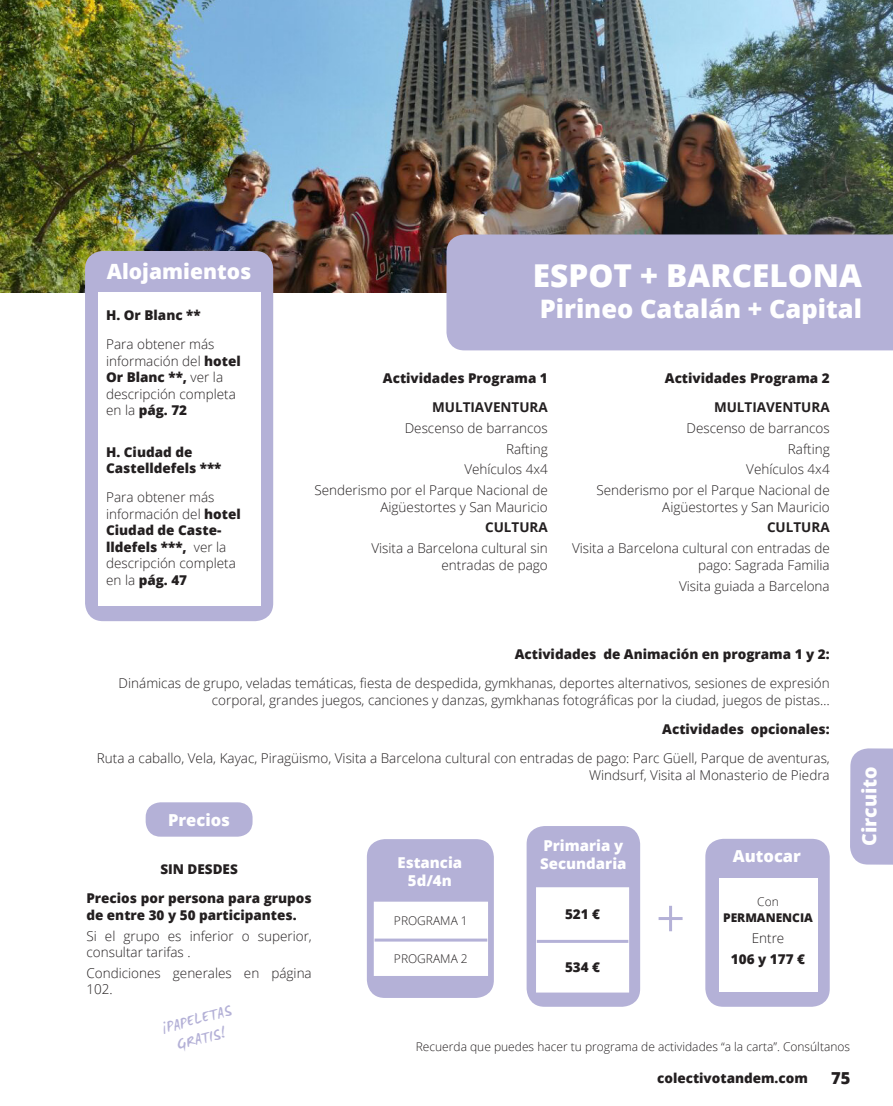
<style>
.page{position:relative;width:893px;height:1106px;background:#fff}
.page>*{position:absolute;margin:0;border:0;box-sizing:border-box;transform-origin:0 0}
.t1{font:800 31.5px "Open Sans";color:#fff}
.t2{font:800 25.5px "Open Sans";color:#fff}
.t3{font:800 21px "Open Sans";color:#fff}
.t4{font:800 19.5px "Open Sans";letter-spacing:-.005em;color:#fff}
.t5{font:16.5px "WC Mano Negra Bta";color:#b4b1d7}
.t6{font:800 16.5px "Open Sans";color:#fff}
.t7{font:800 16.5px "Open Sans";color:#231f20}
.t8{font:800 15px/18px "Open Sans";color:#fff}
.t9{font:300 13.5px/16.5px "Open Sans";color:#231f20;text-align:right}
.t10{font:800 13.5px/16.5px "Open Sans";color:#231f20}
.t11{font:700 13.5px "Open Sans";color:#231f20}
.t12{font:300 12px "Open Sans";color:#231f20}
.t13{font:800 12px "Open Sans";color:#231f20}
.s1{font-weight:800}
</style>
<div class="page">
<img style="left:0;top:0;width:893px;height:292px">
<div style="left:446px;top:234px;width:447px;height:116px;background:#b4b1d7"></div>
<div style="left:85px;top:251px;width:188px;height:370px;background:#b4b1d7;border-radius:18px"></div>
<div style="left:98px;top:292px;width:162px;height:313px;background:#fff"></div>
<div style="left:850px;top:748px;width:43px;height:116px;background:#b4b1d7"></div>
<hr style="left:669px;top:905px;width:3px;height:26px;background:#b4b1d7">
<hr style="left:659px;top:917px;width:24px;height:3px;background:#b4b1d7">
<div style="left:705px;top:838px;width:125px;height:168px;background:#b4b1d7;border-radius:18px"></div>
<div style="left:719px;top:878px;width:99px;height:113px;background:#fff"></div>
<div style="left:146px;top:802px;width:107px;height:34px;background:#b4b1d7;border-radius:15px"></div>
<div style="left:527px;top:826px;width:113px;height:180px;background:#b4b1d7;border-radius:18px"></div>
<div style="left:536px;top:887px;width:93px;height:105px;background:#fff"></div>
<hr style="left:537px;top:939px;width:91px;height:3px;background:#b4b1d7">
<div style="left:367px;top:839px;width:127px;height:159px;background:#b4b1d7;border-radius:18px"></div>
<div style="left:374px;top:901px;width:114px;height:75px;background:#fff"></div>
<hr style="left:375px;top:938px;width:112px;height:3px;background:#b4b1d7">
<p class="t3" style="left:107px;top:256px;width:146px">Alojamientos</p>
<p class="t10" style="left:106px;top:306px;width:96px">H. Or Blanc **</p>
<p class="t9" style="left:106px;top:335px;width:136px;text-align:left">Para obtener más información del <span class="s1">hotel<br>Or Blanc **,</span> ver la descripción completa en la <span class="s1">pág. 72</span></p>
<p class="t10" style="left:106px;top:443px;width:117px">H. Ciudad de<br>Castelldefels ***</p>
<p class="t9" style="left:106px;top:489px;width:136px;text-align:left">Para obtener más información del <span class="s1">hotel<br>Ciudad de Caste&shy;lldefels ***,</span> ver la descripción completa en la <span class="s1">pág. 47</span></p>
<p class="t1" style="left:533px;top:252px;width:331px">ESPOT + BARCELONA</p>
<p class="t2" style="left:540px;top:289px;width:324px">Pirineo Catalán + Capital</p>
<p class="t10" style="left:383px;top:369px;width:166px">Actividades Programa 1</p>
<p class="t11" style="left:432px;top:398px;width:117px">MULTIAVENTURA</p>
<p class="t9" style="left:405px;top:419px;width:145px">Descenso de barrancos</p>
<p class="t9" style="left:506px;top:440px;width:43px">Rafting</p>
<p class="t9" style="left:464px;top:461px;width:85px">Vehículos 4x4</p>
<p class="t9" style="left:314px;top:481px;width:235px">Senderismo por el Parque Nacional de<br>Aigüestortes y San Mauricio</p>
<p class="t11" style="left:485px;top:518px;width:64px">CULTURA</p>
<p class="t9" style="left:371px;top:539px;width:178px">Visita a Barcelona cultural sin entradas de pago</p>
<p class="t10" style="left:665px;top:369px;width:166px">Actividades Programa 2</p>
<p class="t11" style="left:714px;top:398px;width:117px">MULTIAVENTURA</p>
<p class="t9" style="left:687px;top:419px;width:145px">Descenso de barrancos</p>
<p class="t9" style="left:788px;top:440px;width:43px">Rafting</p>
<p class="t9" style="left:746px;top:461px;width:85px">Vehículos 4x4</p>
<p class="t9" style="left:596px;top:481px;width:235px">Senderismo por el Parque Nacional de<br>Aigüestortes y San Mauricio</p>
<p class="t11" style="left:767px;top:518px;width:64px">CULTURA</p>
<p class="t9" style="left:572px;top:539px;width:259px">Visita a Barcelona cultural con entradas de pago: Sagrada Familia</p>
<p class="t9" style="left:679px;top:577px;width:152px">Visita guiada a Barcelona</p>
<p class="t10" style="left:515px;top:645px;width:316px">Actividades de Animación en programa 1 y 2:</p>
<p class="t9" style="left:119px;top:674px;width:713px">Dinámicas de grupo, veladas temáticas, fiesta de despedida, gymkhanas, deportes alternativos, sesiones de expresión corporal, grandes juegos, canciones y danzas, gymkhanas fotográficas por la ciudad, juegos de pistas…</p>
<p class="t10" style="left:662px;top:720px;width:169px">Actividades opcionales:</p>
<p class="t9" style="left:97px;top:749px;width:734px">Ruta a caballo, Vela, Kayac, Piragüismo, Visita a Barcelona cultural con entradas de pago: Parc Güell, Parque de aventuras,<br>Windsurf, Visita al Monasterio de Piedra</p>
<p class="t6" style="left:168px;top:807px;width:63px">Precios</p>
<p class="t10" style="left:160px;top:860px;width:79px">SIN DESDES</p>
<p class="t10" style="left:86px;top:889px;width:227px">Precios por persona para grupos de entre 30 y 50 participantes.</p>
<p class="t9" style="left:86px;top:927px;width:227px;text-align:left">Si el grupo es inferior o superior, consultar tarifas .</p>
<p class="t9" style="left:86px;top:964px;width:227px;text-align:left">Condiciones generales en página<br>102.</p>
<p class="t5" style="left:159px;top:1018px;width:74px;rotate:-15deg">¡PAPELETAS</p>
<p class="t5" style="left:175px;top:1035px;width:52px;rotate:-15deg">GRATIS!</p>
<p class="t8" style="left:397px;top:852px;width:66px;text-align:center">Estancia<br>5d/4n</p>
<p class="t12" style="left:394px;top:912px;width:75px">PROGRAMA 1</p>
<p class="t12" style="left:394px;top:950px;width:75px">PROGRAMA 2</p>
<p class="t8" style="left:540px;top:836px;width:88px">Primaria y<br>Secundaria</p>
<p class="t10" style="left:565px;top:905px;width:37px">521 €</p>
<p class="t10" style="left:565px;top:958px;width:37px">534 €</p>
<p class="t6" style="left:733px;top:843px;width:70px">Autocar</p>
<p class="t12" style="left:757px;top:893px;width:23px">Con</p>
<p class="t13" style="left:723px;top:908px;width:91px">PERMANENCIA</p>
<p class="t9" style="left:752px;top:929px;width:34px">Entre</p>
<p class="t10" style="left:731px;top:949px;width:76px">106 y 177 €</p>
<p class="t12" style="left:416px;top:1038px;width:436px">Recuerda que puedes hacer tu programa de actividades “a la carta”. Consúltanos</p>
<p class="t10" style="left:657px;top:1069px;width:152px">colectivotandem.com</p>
<p class="t7" style="left:831px;top:1065px;width:21px">75</p>
<p class="t4" style="left:854px;top:846px;width:81px;rotate:-90deg">Circuito</p>
</div>
